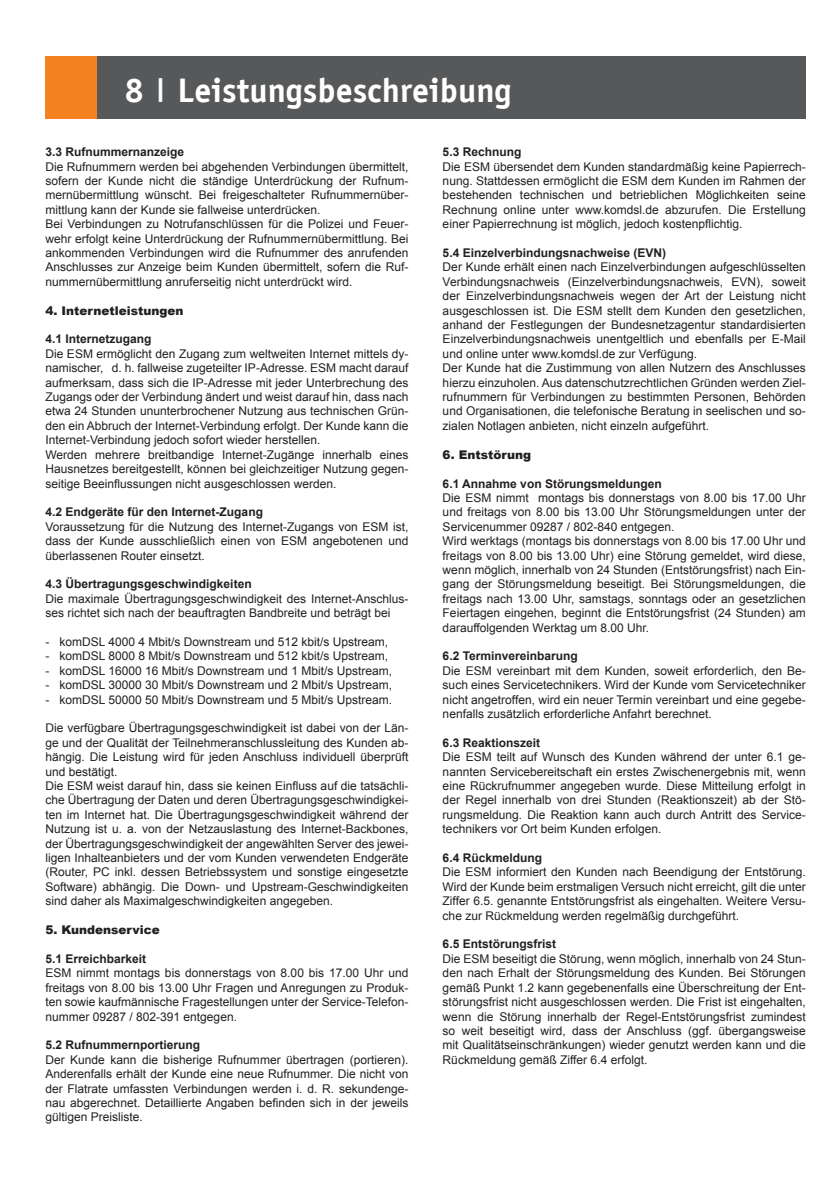
<style>
.page{position:relative;width:840px;height:1191px;background:#fff}
.page>*{position:absolute;margin:0;border:0;box-sizing:border-box;transform-origin:0 0}
.t1{font:700 34px "Officina Sans";color:#fff}
.t2{font:12px/14.4px "Arial";color:#231f20;text-align:justify}
.t3{font:700 12px "Arial";color:#231f20}
.t4{font:900 12px "Arial";color:#231f20}
</style>
<div class="page">
<div style="left:45px;top:57px;width:760px;height:62px;background:#57585a"></div>
<div style="left:45px;top:57px;width:51px;height:62px;background:#f58220"></div>
<h1 class="t1" style="left:125px;top:69px;width:388px">8 <sup>|</sup> Leistungsbeschreibung</h1>
<p class="t3" style="left:45px;top:144px;width:140px">3.3 Rufnummernanzeige</p>
<p class="t2" style="left:45px;top:159px;width:364px;text-align:left">Die Rufnummern werden bei abgehenden Verbindungen übermittelt, sofern der Kunde nicht die ständige Unterdrückung der Rufnum&shy;mernübermittlung wünscht. Bei freigeschalteter Rufnummernüber&shy;mittlung kann der Kunde sie fallweise unterdrücken.<br>Bei Verbindungen zu Notrufanschlüssen für die Polizei und Feuer&shy;wehr erfolgt keine Unterdrückung der Rufnummernübermittlung. Bei ankommenden Verbindungen wird die Rufnummer des anrufenden Anschlusses zur Anzeige beim Kunden übermittelt, sofern die Ruf&shy;nummernübermittlung anruferseitig nicht unterdrückt wird.</p>
<p class="t4" style="left:45px;top:302px;width:139px">4. Internetleistungen</p>
<p class="t3" style="left:45px;top:331px;width:108px">4.1 Internetzugang</p>
<p class="t2" style="left:45px;top:346px;width:364px;text-align:left">Die ESM ermöglicht den Zugang zum weltweiten Internet mittels dy&shy;namischer, d. h. fallweise zugeteilter IP-Adresse. ESM macht darauf aufmerksam, dass sich die IP-Adresse mit jeder Unterbrechung des Zugangs oder der Verbindung ändert und weist darauf hin, dass nach etwa 24 Stunden ununterbrochener Nutzung aus technischen Grün&shy;den ein Abbruch der Internet-Verbindung erfolgt. Der Kunde kann die Internet-Verbindung jedoch sofort wieder herstellen.<br>Werden mehrere breitbandige Internet-Zugänge innerhalb eines Hausnetzes bereitgestellt, können bei gleichzeitiger Nutzung gegen&shy;seitige Beeinflussungen nicht ausgeschlossen werden.</p>
<p class="t3" style="left:45px;top:504px;width:219px">4.2 Endgeräte für den Internet-Zugang</p>
<p class="t2" style="left:45px;top:519px;width:364px">Voraussetzung für die Nutzung des Internet-Zugangs von ESM ist, dass der Kunde ausschließlich einen von ESM angebotenen und überlassenen Router einsetzt.</p>
<p class="t3" style="left:45px;top:576px;width:208px">4.3 Übertragungsgeschwindigkeiten</p>
<p class="t2" style="left:45px;top:591px;width:364px">Die maximale Übertragungsgeschwindigkeit des Internet-Anschlus&shy;ses richtet sich nach der beauftragten Bandbreite und beträgt bei</p>
<p class="t2" style="left:45px;top:634px;width:344px">- komDSL 4000 4 Mbit/s Downstream und 512 kbit/s Upstream,</p>
<p class="t2" style="left:45px;top:649px;width:344px">- komDSL 8000 8 Mbit/s Downstream und 512 kbit/s Upstream,</p>
<p class="t2" style="left:45px;top:663px;width:348px">- komDSL 16000 16 Mbit/s Downstream und 1 Mbit/s Upstream,</p>
<p class="t2" style="left:45px;top:678px;width:348px">- komDSL 30000 30 Mbit/s Downstream und 2 Mbit/s Upstream,</p>
<p class="t2" style="left:45px;top:692px;width:348px">- komDSL 50000 50 Mbit/s Downstream und 5 Mbit/s Upstream.</p>
<p class="t2" style="left:45px;top:721px;width:364px;text-align:left">Die verfügbare Übertragungsgeschwindigkeit ist dabei von der Län&shy;ge und der Qualität der Teilnehmeranschlussleitung des Kunden ab&shy;hängig. Die Leistung wird für jeden Anschluss individuell überprüft und bestätigt.<br>Die ESM weist darauf hin, dass sie keinen Einfluss auf die tatsächli&shy;che Übertragung der Daten und deren Übertragungsgeschwindigkei&shy;ten im Internet hat. Die Übertragungsgeschwindigkeit während der Nutzung ist u. a. von der Netzauslastung des Internet-Backbones, der Übertragungsgeschwindigkeit der angewählten Server des jewei&shy;ligen Inhalteanbieters und der vom Kunden verwendeten Endgeräte (Router, PC inkl. dessen Betriebssystem und sonstige eingesetzte Software) abhängig. Die Down- und Upstream-Geschwindigkeiten sind daher als Maximalgeschwindigkeiten angegeben.</p>
<p class="t4" style="left:45px;top:921px;width:116px">5. Kundenservice</p>
<p class="t3" style="left:45px;top:950px;width:102px">5.1 Erreichbarkeit</p>
<p class="t2" style="left:45px;top:966px;width:364px">ESM nimmt montags bis donnerstags von 8.00 bis 17.00 Uhr und freitags von 8.00 bis 13.00 Uhr Fragen und Anregungen zu Produk&shy;ten sowie kaufmännische Fragestellungen unter der Service-Telefon&shy;nummer 09287 / 802-391 entgegen.</p>
<p class="t3" style="left:45px;top:1037px;width:156px">5.2 Rufnummernportierung</p>
<p class="t2" style="left:45px;top:1052px;width:364px">Der Kunde kann die bisherige Rufnummer übertragen (portieren).<br>Anderenfalls erhält der Kunde eine neue Rufnummer. Die nicht von der Flatrate umfassten Verbindungen werden i. d. R. sekundenge&shy;nau abgerechnet. Detaillierte Angaben befinden sich in der jeweils gültigen Preisliste.</p>
<p class="t3" style="left:442px;top:144px;width:80px">5.3 Rechnung</p>
<p class="t2" style="left:442px;top:159px;width:364px">Die ESM übersendet dem Kunden standardmäßig keine Papierrech&shy;nung. Stattdessen ermöglicht die ESM dem Kunden im Rahmen der bestehenden technischen und betrieblichen Möglichkeiten seine Rechnung online unter www.komdsl.de abzurufen. Die Erstellung einer Papierrechnung ist möglich, jedoch kostenpflichtig.</p>
<p class="t3" style="left:442px;top:245px;width:225px">5.4 Einzelverbindungsnachweise (EVN)</p>
<p class="t2" style="left:442px;top:260px;width:364px;text-align:left">Der Kunde erhält einen nach Einzelverbindungen aufgeschlüsselten Verbindungsnachweis (Einzelverbindungsnachweis, EVN), soweit der Einzelverbindungsnachweis wegen der Art der Leistung nicht ausgeschlossen ist. Die ESM stellt dem Kunden den gesetzlichen, anhand der Festlegungen der Bundesnetzagentur standardisierten Einzelverbindungsnachweis unentgeltlich und ebenfalls per E-Mail und online unter www.komdsl.de zur Verfügung.<br>Der Kunde hat die Zustimmung von allen Nutzern des Anschlusses hierzu einzuholen. Aus datenschutzrechtlichen Gründen werden Ziel&shy;rufnummern für Verbindungen zu bestimmten Personen, Behörden und Organisationen, die telefonische Beratung in seelischen und so&shy;zialen Notlagen anbieten, nicht einzeln aufgeführt.</p>
<p class="t4" style="left:442px;top:446px;width:90px">6. Entstörung</p>
<p class="t3" style="left:442px;top:475px;width:220px">6.1 Annahme von Störungsmeldungen</p>
<p class="t2" style="left:442px;top:490px;width:364px;text-align:left">Die ESM nimmt montags bis donnerstags von 8.00 bis 17.00 Uhr und freitags von 8.00 bis 13.00 Uhr Störungsmeldungen unter der Servicenummer 09287 / 802-840 entgegen.<br>Wird werktags (montags bis donnerstags von 8.00 bis 17.00 Uhr und freitags von 8.00 bis 13.00 Uhr) eine Störung gemeldet, wird diese, wenn möglich, innerhalb von 24 Stunden (Entstörungsfrist) nach Ein&shy;gang der Störungsmeldung beseitigt. Bei Störungsmeldungen, die freitags nach 13.00 Uhr, samstags, sonntags oder an gesetzlichen Feiertagen eingehen, beginnt die Entstörungsfrist (24 Stunden) am darauffolgenden Werktag um 8.00 Uhr.</p>
<p class="t3" style="left:442px;top:648px;width:137px">6.2 Terminvereinbarung</p>
<p class="t2" style="left:442px;top:663px;width:364px">Die ESM vereinbart mit dem Kunden, soweit erforderlich, den Be&shy;such eines Servicetechnikers. Wird der Kunde vom Servicetechniker nicht angetroffen, wird ein neuer Termin vereinbart und eine gegebe&shy;nenfalls zusätzlich erforderliche Anfahrt berechnet.</p>
<p class="t3" style="left:442px;top:734px;width:99px">6.3 Reaktionszeit</p>
<p class="t2" style="left:442px;top:750px;width:364px">Die ESM teilt auf Wunsch des Kunden während der unter 6.1 ge&shy;nannten Servicebereitschaft ein erstes Zwischenergebnis mit, wenn eine Rückrufnummer angegeben wurde. Diese Mitteilung erfolgt in der Regel innerhalb von drei Stunden (Reaktionszeit) ab der Stö&shy;rungsmeldung. Die Reaktion kann auch durch Antritt des Service&shy;technikers vor Ort beim Kunden erfolgen.</p>
<p class="t3" style="left:442px;top:850px;width:101px">6.4 Rückmeldung</p>
<p class="t2" style="left:442px;top:865px;width:364px">Die ESM informiert den Kunden nach Beendigung der Entstörung.<br>Wird der Kunde beim erstmaligen Versuch nicht erreicht, gilt die unter Ziffer 6.5. genannte Entstörungsfrist als eingehalten. Weitere Versu&shy;che zur Rückmeldung werden regelmäßig durchgeführt.</p>
<p class="t3" style="left:442px;top:936px;width:115px">6.5 Entstörungsfrist</p>
<p class="t2" style="left:442px;top:951px;width:364px">Die ESM beseitigt die Störung, wenn möglich, innerhalb von 24 Stun&shy;den nach Erhalt der Störungsmeldung des Kunden. Bei Störungen gemäß Punkt 1.2 kann gegebenenfalls eine Überschreitung der Ent&shy;störungsfrist nicht ausgeschlossen werden. Die Frist ist eingehalten, wenn die Störung innerhalb der Regel-Entstörungsfrist zumindest so weit beseitigt wird, dass der Anschluss (ggf. übergangsweise mit Qualitätseinschränkungen) wieder genutzt werden kann und die Rückmeldung gemäß Ziffer 6.4 erfolgt.</p>
</div>
